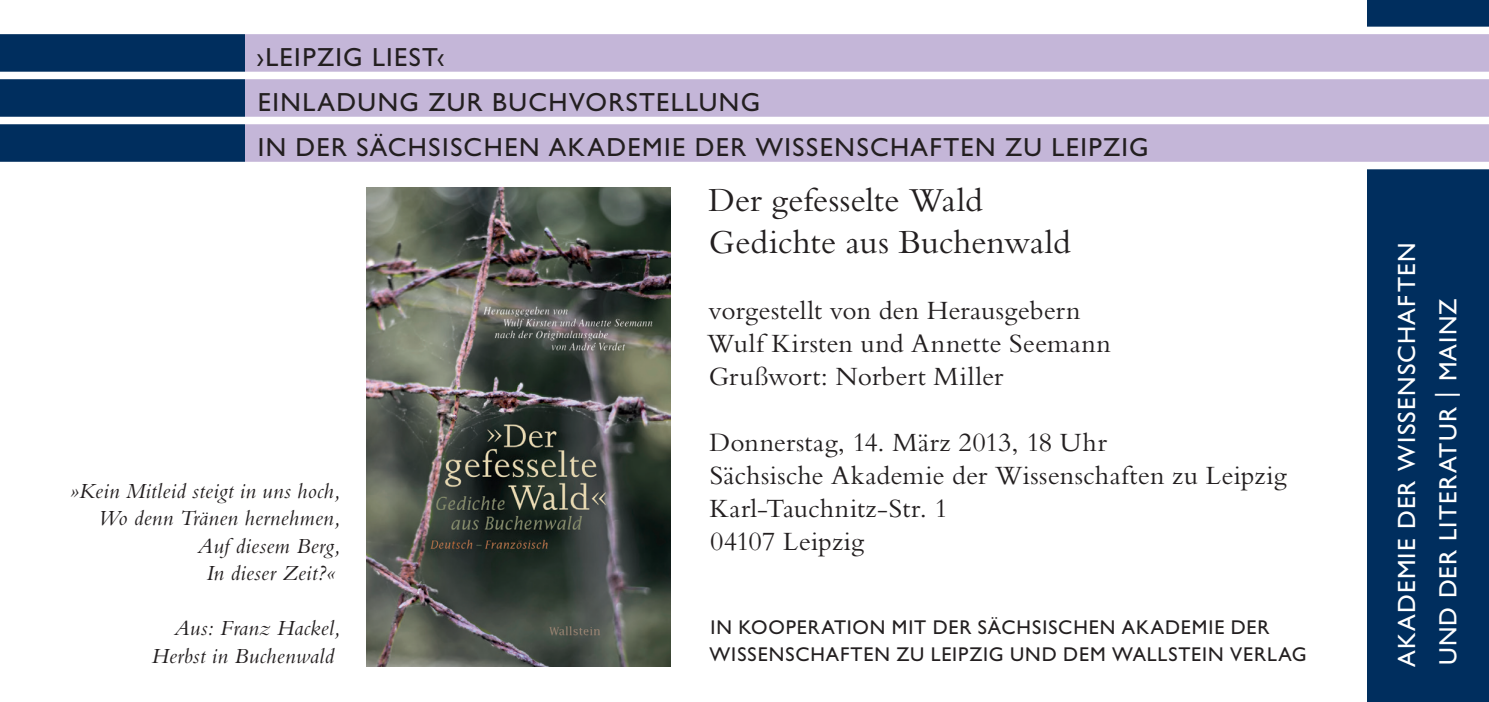
<style>
.page{position:relative;width:1489px;height:702px;background:#fff}
.page>*{position:absolute;margin:0;border:0;box-sizing:border-box;transform-origin:0 0}
.t1{font:35px "Bembo Std";letter-spacing:-.005em;color:#231f20}
.t2{font:27.5px "Bembo Std";letter-spacing:.01em;color:#231f20}
.t3{font:26.25px "Gill Sans Std";letter-spacing:.055em;color:#231f20}
.t4{font:25px/41.2px "Gill Sans Std";letter-spacing:.05em;color:#fff}
.Identifizierung{font:italic 22.5px "Bembo Std";letter-spacing:.015em;color:#231f20}
.t5{font:20px/27.5px "Gill Sans Std";letter-spacing:.045em;color:#231f20}
</style>
<div class="page">
<div style="left:1367px;top:0;width:121px;height:702px;background:#002e5e"></div>
<img style="left:367px;top:188px;width:303px;height:478px">
<div style="left:244px;top:34px;width:1244px;height:128px;background:#c4b6d8"></div>
<div style="left:0;top:34px;width:244px;height:128px;background:#002e5e"></div>
<div style="left:0;top:117px;width:1488px;height:7px;background:#fff"></div>
<div style="left:0;top:72px;width:1488px;height:7px;background:#fff"></div>
<div style="left:0;top:27px;width:1488px;height:7px;background:#fff"></div>
<div style="left:0;top:162px;width:1488px;height:7px;background:#fff"></div>
<p class="t3" style="left:256px;top:42px;width:190px">›LEIPZIG LIEST‹</p>
<p class="t3" style="left:258px;top:87px;width:504px">EINLADUNG ZUR BUCHVORSTELLUNG</p>
<p class="t3" style="left:258px;top:132px;width:892px">IN DER SÄCHSISCHEN AKADEMIE DER WISSENSCHAFTEN ZU LEIPZIG</p>
<p class="t1" style="left:708px;top:180px;width:276px">Der gefesselte Wald</p>
<p class="t1" style="left:709px;top:222px;width:363px">Gedichte aus Buchenwald</p>
<p class="Identifizierung" style="left:69px;top:477px;width:273px">»Kein Mitleid steigt in uns hoch,</p>
<p class="Identifizierung" style="left:98px;top:504px;width:244px">Wo denn Tränen hernehmen,</p>
<p class="Identifizierung" style="left:197px;top:532px;width:144px">Auf diesem Berg,</p>
<p class="Identifizierung" style="left:206px;top:559px;width:131px">In dieser Zeit?«</p>
<p class="Identifizierung" style="left:174px;top:614px;width:168px">Aus: Franz Hackel,</p>
<p class="Identifizierung" style="left:152px;top:642px;width:184px">Herbst in Buchenwald</p>
<p class="t2" style="left:708px;top:294px;width:373px">vorgestellt von den Herausgebern</p>
<p class="t2" style="left:707px;top:327px;width:405px">Wulf Kirsten und Annette Seemann</p>
<p class="t2" style="left:708px;top:360px;width:296px">Grußwort: Norbert Miller</p>
<p class="t2" style="left:709px;top:426px;width:399px">Donnerstag, 14. März 2013, 18 Uhr</p>
<p class="t2" style="left:709px;top:459px;width:578px">Sächsische Akademie der Wissenschaften zu Leipzig</p>
<p class="t2" style="left:709px;top:492px;width:240px">Karl-Tauchnitz-Str. 1</p>
<p class="t2" style="left:710px;top:525px;width:156px">04107 Leipzig</p>
<p class="t5" style="left:709px;top:613px;width:598px">IN KOOPERATION MIT DER SÄCHSISCHEN AKADEMIE DER<br>WISSENSCHAFTEN ZU LEIPZIG UND DEM WALLSTEIN VERLAG</p>
<p class="t4" style="left:1386px;top:667px;width:425px;rotate:-90deg">AKADEMIE DER WISSENSCHAFTEN<br>UND DER LITERATUR | MAINZ</p>
</div>
